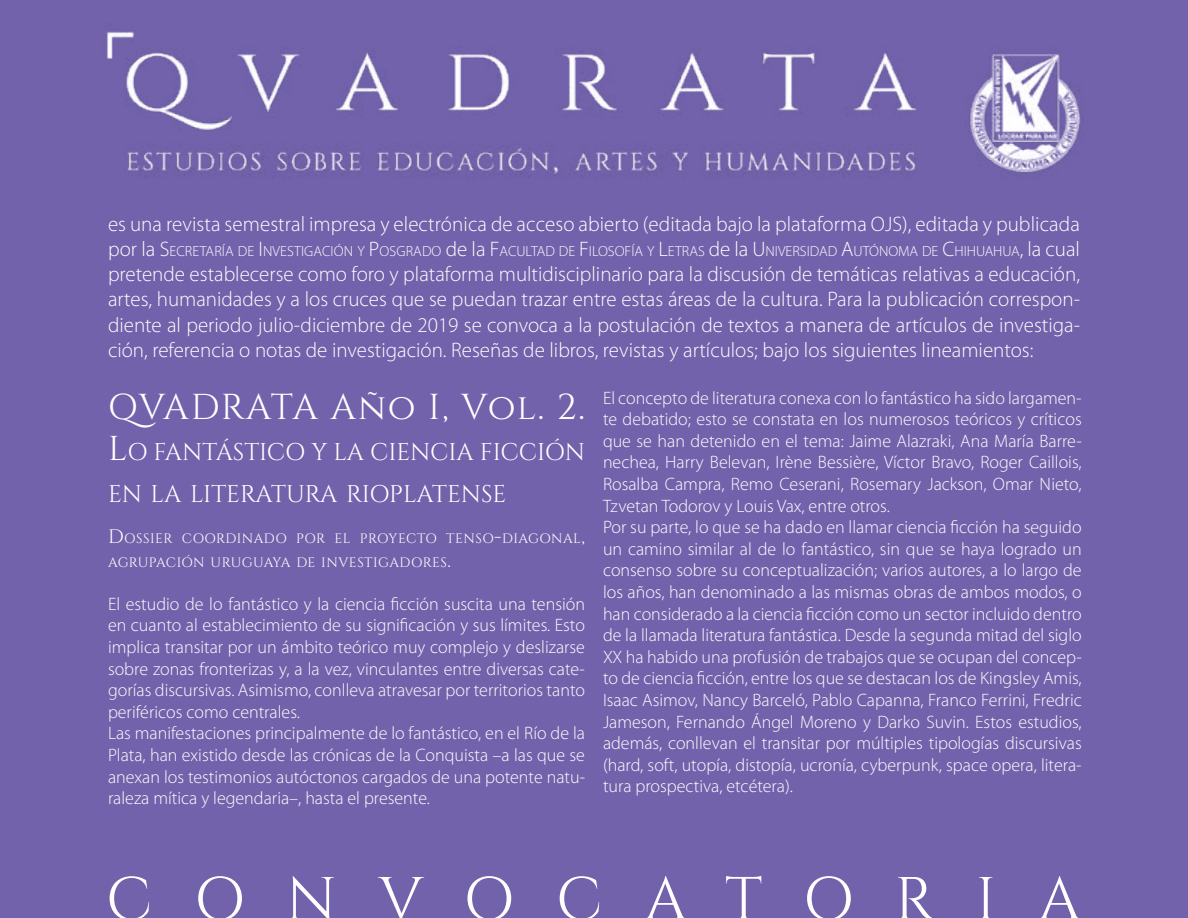
<style>
.page{position:relative;width:1188px;height:918px;background:#7262ab}
.page>*{position:absolute;margin:0;border:0;box-sizing:border-box;transform-origin:0 0}
.t1{font:60.9px "Cinzel";letter-spacing:.665em;color:#fff}
.t2{font:36px "Cinzel";letter-spacing:.02em;color:#fff}
.t3{font:24.15px/41.4px "Cinzel";letter-spacing:-.005em;color:#fff}
.t4{font:300 21px/25.2px "Myriad Pro";letter-spacing:.005em;color:#fff;text-align:justify}
.t5{font:300 18px/21.6px "Myriad Pro";color:#fff}
.t6{font:300 14.7px "Myriad Pro";color:#fff}
.t7{font:13.65px/23.4px "Cinzel";letter-spacing:.025em;color:#fff}
.s1{font-size:21px}
.s2{font-size:34.5px}
.s3{font-size:19.5px}
</style>
<div class="page">
<p class="t4" style="left:108px;top:211px;width:973px">es una revista semestral impresa y electrónica de acceso abierto (editada bajo la plataforma OJS), editada y publicada</p>
<p class="t6" style="left:108px;top:242px;width:973px"><span class="s1">por la</span> <span class="s1">S</span>ECRETARÍA DE <span class="s1">I</span>NVESTIGACIÓN Y <span class="s1">P</span>OSGRADO <span class="s1">de la</span> <span class="s1">F</span>ACULTAD DE <span class="s1">F</span>I LOSOFÍA Y <span class="s1">L</span>ETRAS <span class="s1">de la</span> <span class="s1">U</span> NIVERSI DAD <span class="s1">A</span>UTÓNOMA DE <span class="s1">C</span>HI HUAHUA<span class="s1">, la cual</span></p>
<p class="t4" style="left:108px;top:261px;width:974px">pretende establecerse como foro y plataforma multidisciplinario para la discusión de temáticas relativas a educación, artes, humanidades y a los cruces que se puedan trazar entre estas áreas de la cultura. Para la publicación correspon&shy;diente al periodo julio-diciembre de 2019 se convoca a la postulación de textos a manera de artículos de investiga&shy;ción, referencia o notas de investigación. Reseñas de libros, revistas y artículos; bajo los siguientes lineamientos:</p>
<h2 class="t2" style="left:108px;top:386px;width:479px">QVADRATA Año I, Vol. 2.</h2>
<h3 class="t3" style="left:108px;top:432px;width:479px"><span class="s2">L</span>O FANTÁSTICO Y LA CIENCIA FICCIÓN<br>EN LA LITERATURA RIOPLATENSE</h3>
<p class="t7" style="left:108px;top:527px;width:478px"><span class="s3">D</span>OSSIER COORDINADO POR EL PROYECTO TENSO<span class="s3">-</span>DIAGONAL<span class="s3">,<br></span>AGRUPACIÓN URUGUAYA DE INVESTIGADORES<span class="s3">.</span></p>
<p class="t5" style="left:108px;top:593px;width:479px">El estudio de lo fantástico y la ciencia ficción suscita una tensión en cuanto al establecimiento de su significación y sus límites. Esto implica transitar por un ámbito teórico muy complejo y deslizarse sobre zonas fronterizas y, a la vez, vinculantes entre diversas cate&shy;gorías discursivas. Asimismo, conlleva atravesar por territorios tanto periféricos como centrales.<br>Las manifestaciones principalmente de lo fantástico, en el Río de la Plata, han existido desde las crónicas de la Conquista –a las que se anexan los testimonios autóctonos cargados de una potente natu&shy;raleza mítica y legendaria–, hasta el presente.</p>
<p class="t5" style="left:603px;top:387px;width:480px">El concepto de literatura conexa con lo fantástico ha sido largamen&shy;te debatido; esto se constata en los numerosos teóricos y críticos que se han detenido en el tema: Jaime Alazraki, Ana María Barre&shy;nechea, Harry Belevan, Irène Bessière, Víctor Bravo, Roger Caillois, Rosalba Campra, Remo Ceserani, Rosemary Jackson, Omar Nieto, Tzvetan Todorov y Louis Vax, entre otros.<br>Por su parte, lo que se ha dado en llamar ciencia ficción ha seguido un camino similar al de lo fantástico, sin que se haya logrado un consenso sobre su conceptualización; varios autores, a lo largo de los años, han denominado a las mismas obras de ambos modos, o han considerado a la ciencia ficción como un sector incluido dentro de la llamada literatura fantástica. Desde la segunda mitad del siglo XX ha habido una profusión de trabajos que se ocupan del concep&shy;to de ciencia ficción, entre los que se destacan los de Kingsley Amis, Isaac Asimov, Nancy Barceló, Pablo Capanna, Franco Ferrini, Fredric Jameson, Fernando Ángel Moreno y Darko Suvin. Estos estudios, además, conllevan el transitar por múltiples tipologías discursivas (hard, soft, utopía, distopía, ucronía, cyberpunk, space opera, litera&shy;tura prospectiva, etcétera).</p>
<h1 class="t1" style="left:106px;top:864px;width:977px">CONVOCATORIA</h1>
</div>
